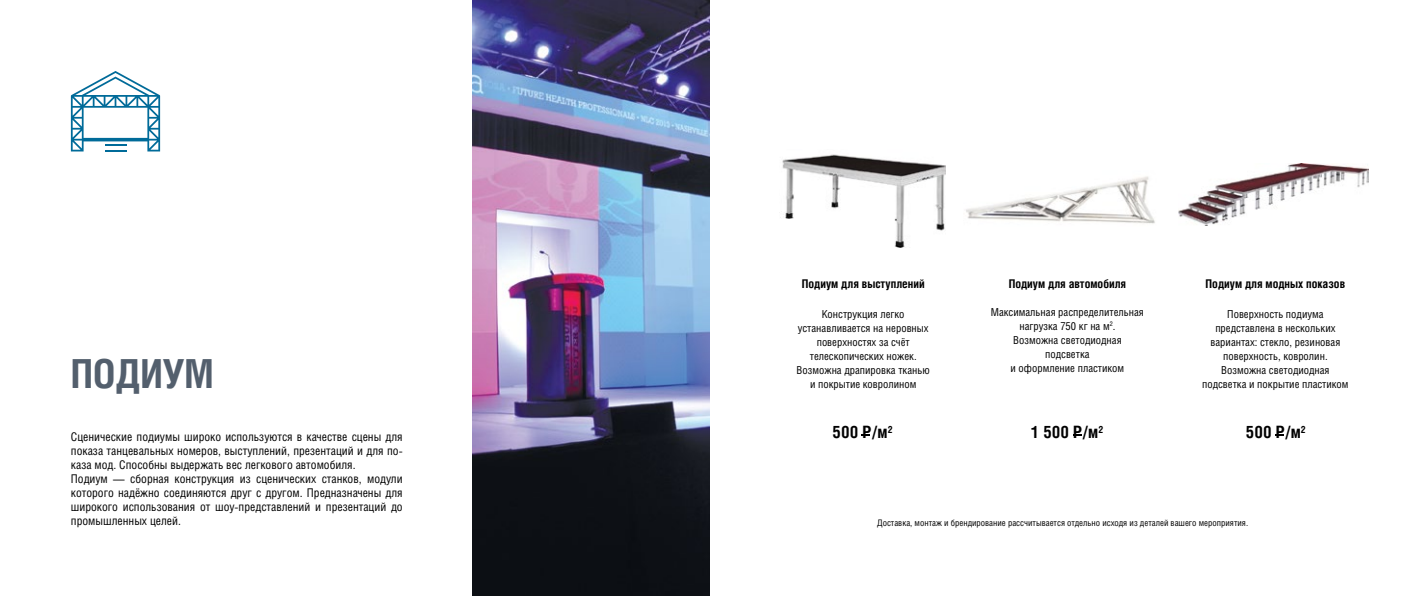
<style>
.page{position:relative;width:1418px;height:596px;background:#fff}
.page>*{position:absolute;margin:0;border:0;box-sizing:border-box;transform-origin:0 0}
.t1{font:700 40px "Helios Cond C";color:#535f6d}
.t2{font:700 17px "Helios Cond C";color:#000}
.t3{font:12px/14px "Helios Cond C";color:#000}
.t4{font:700 12px "Helios Cond C";color:#000}
.t5{font:11px/14px "Helios Cond C";color:#000;text-align:center}
.t6{font:9px "Helios Cond C";color:#000}
</style>
<div class="page">
<hr style="left:1414px;top:207px;width:3px;height:187px;background:#000">
<img style="left:473px;top:0;width:236px;height:595px">
<svg style="left:71px;top:71px;width:89px;height:80px"></svg>
<img style="left:782px;top:154px;width:163px;height:93px">
<img style="left:966px;top:176px;width:189px;height:48px">
<img style="left:1178px;top:163px;width:190px;height:62px">
<h1 class="t1" style="left:71px;top:350px;width:144px">ПОДИУМ</h1>
<p class="t3" style="left:71px;top:429px;width:333px">Сценические подиумы широко используются в качестве сцены для показа танцевальных номеров, выступлений, презентаций и для по&shy;каза мод. Способны выдержать вес легкового автомобиля.<br>Подиум — сборная конструкция из сценических станков, модули которого надёжно соединяются друг с другом. Предназначены для широкого использования от шоу-представлений и презентаций до промышленных целей.</p>
<p class="t4" style="left:801px;top:276px;width:124px">Подиум для выступлений</p>
<p class="t5" style="left:796px;top:307px;width:135px">Конструкция легко устанавливается на неровных поверхностях за счёт телескопических ножек.<br>Возможна драпировка тканью и покрытие ковролином</p>
<p class="t4" style="left:1008px;top:276px;width:119px">Подиум для автомобиля</p>
<p class="t5" style="left:990px;top:305px;width:154px">Максимальная распределительная нагрузка 750 кг на м<sup>2</sup>.<br>Возможна светодиодная подсветка<br>и оформление пластиком</p>
<p class="t4" style="left:1205px;top:276px;width:141px">Подиум для модных показов</p>
<p class="t5" style="left:1202px;top:307px;width:148px">Поверхность подиума представлена в нескольких вариантах: стекло, резиновая поверхность, ковролин.<br>Возможна светодиодная подсветка и покрытие пластиком</p>
<h2 class="t2" style="left:832px;top:422px;width:61px">500 Р/м<sup>2</sup></h2>
<h2 class="t2" style="left:1031px;top:422px;width:74px">1 500 Р/м<sup>2</sup></h2>
<h2 class="t2" style="left:1245px;top:422px;width:61px">500 Р/м<sup>2</sup></h2>
<p class="t6" style="left:877px;top:516px;width:372px">Доставка, монтаж и брендирование рассчитывается отдельно исходя из деталей вашего мероприятия.</p>
</div>
